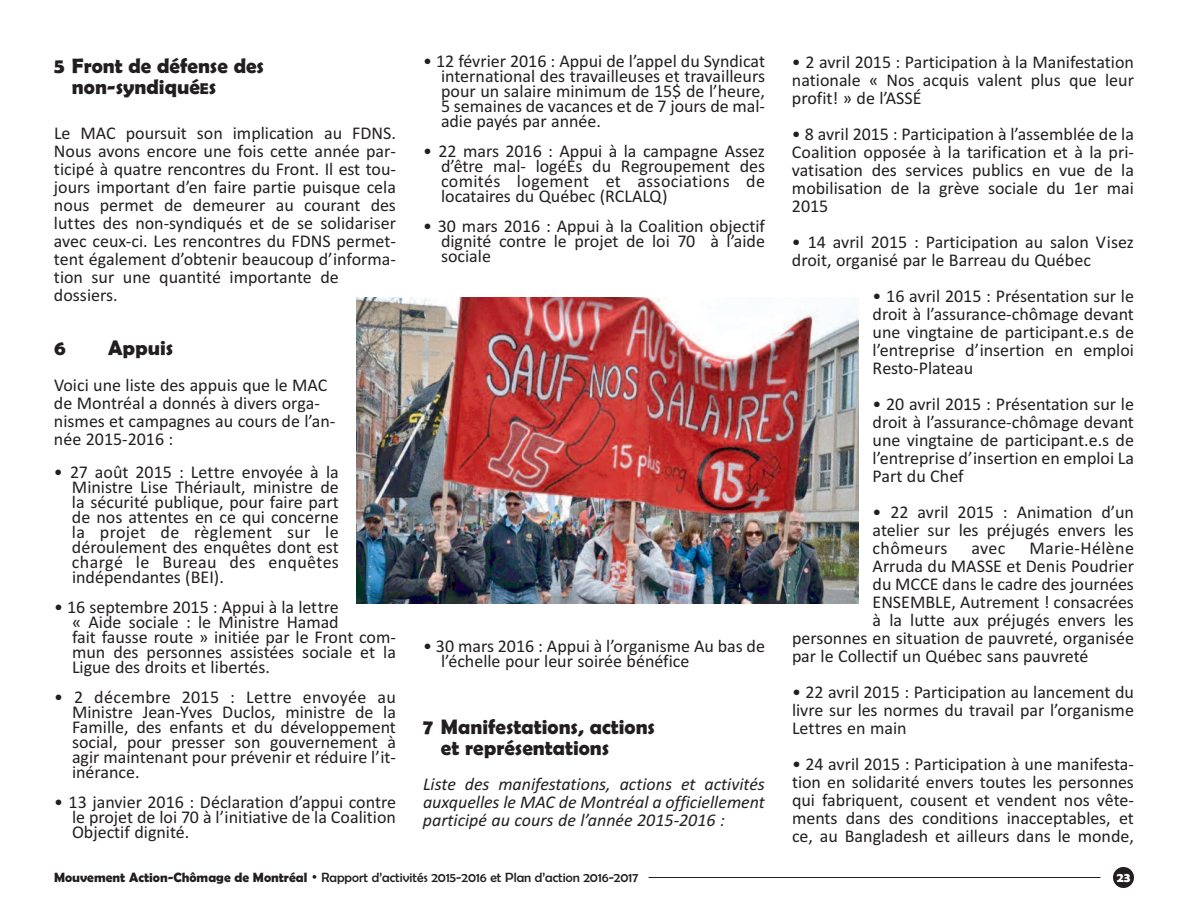
<style>
.page{position:relative;width:1188px;height:918px;background:#fff}
.page>*{position:absolute;margin:0;border:0;box-sizing:border-box;transform-origin:0 0}
.t1{font:700 21px/21px "Berlin Sans FB Demi";color:#231f20}
.t2{font:18px/18px "Calibri";color:#231f20;text-align:justify}
.t3{font:italic 18px/18px "Calibri";color:#231f20;text-align:justify}
.t4{font:18px "Calibri";letter-spacing:.02em;color:#231f20}
.t5{font:13.5px "Berlin Sans FB";color:#231f20}
.t6{font:700 13.5px "Berlin Sans FB Demi";color:#fff}
.s1{font-size:15.75px}
.s2{font-family:"Berlin Sans FB Demi";font-weight:700}
</style>
<div class="page">
<div style="left:1113px;top:867px;width:21px;height:21px;background:#231f20;border-radius:50%"></div>
<svg style="left:313px;top:875px;width:3px;height:4px"></svg>
<hr style="left:649px;top:877px;width:451px;height:1px;background:#231f20">
<img style="left:357px;top:298px;width:502px;height:305px">
<p class="t1" style="left:72px;top:56px;width:194px;text-indent:-18px">5 Front de défense des non-syndiqué<span class="s1">E</span>s</p>
<p class="t2" style="left:54px;top:124px;width:344px;text-align:left">Le MAC poursuit son implication au FDNS.<br>Nous avons encore une fois cette année par&shy;ticipé à quatre rencontres du Front. Il est tou&shy;jours important d’en faire partie puisque cela nous permet de demeurer au courant des luttes des non-syndiqués et de se solidariser avec ceux-ci. Les rencontres du FDNS permet&shy;tent également d’obtenir beaucoup d’informa&shy;tion sur une quantité importante de dossiers.</p>
<p class="t1" style="left:54px;top:338px;width:13px">6</p>
<p class="t1" style="left:108px;top:338px;width:67px">Appuis</p>
<p class="t2" style="left:54px;top:376px;width:283px;text-align:left">Voici une liste des appuis que le MAC de Montréal a donnés à divers orga&shy;nismes et campagnes au cours de l’an&shy;née 2015-2016 :</p>
<p class="t2" style="left:72px;top:465px;width:268px;line-height:15px;text-indent:-18px">• 27 août 2015 : Lettre envoyée à la Ministre Lise Thériault, ministre de la sécurité publique, pour faire part de nos attentes en ce qui concerne la projet de règlement sur le déroulement des enquêtes dont est chargé le Bureau des enquêtes indépendantes (BEI).</p>
<p class="t2" style="left:72px;top:600px;width:326px;line-height:15px;text-align:left;text-indent:-18px">• 16 septembre 2015 : Appui à la lettre<br>« Aide sociale : le Ministre Hamad<br>fait fausse route » initiée par le Front com&shy;mun des personnes assistées sociale et la Ligue des droits et libertés.</p>
<p class="t2" style="left:72px;top:690px;width:326px;line-height:15px;text-indent:-18px">• 2 décembre 2015 : Lettre envoyée au Ministre Jean-Yves Duclos, ministre de la Famille, des enfants et du développement social, pour presser son gouvernement à agir maintenant pour prévenir et réduire l’it&shy;inérance.</p>
<p class="t2" style="left:72px;top:795px;width:326px;line-height:15px;text-indent:-18px">• 13 janvier 2016 : Déclaration d’appui contre le projet de loi 70 à l’initiative de la Coalition Objectif dignité.</p>
<p class="t2" style="left:441px;top:54px;width:326px;line-height:15px;text-indent:-18px">• 12 février 2016 : Appui de l’appel du Syndicat international des travailleuses et travailleurs pour un salaire minimum de 15$ de l’heure, 5 semaines de vacances et de 7 jours de mal&shy;adie payés par année.</p>
<p class="t2" style="left:441px;top:144px;width:326px;line-height:15px;text-indent:-18px">• 22 mars 2016 : Appui à la campagne Assez d’être mal- logéEs du Regroupement des comités logement et associations de locataires du Québec (RCLALQ)</p>
<p class="t2" style="left:441px;top:219px;width:326px;line-height:15px;text-indent:-18px">• 30 mars 2016 : Appui à la Coalition objectif dignité contre le projet de loi 70 à l’aide sociale</p>
<p class="t2" style="left:441px;top:639px;width:326px;line-height:15px;text-indent:-18px">• 30 mars 2016 : Appui à l’organisme Au bas de l’échelle pour leur soirée bénéfice</p>
<p class="t1" style="left:441px;top:716px;width:216px;text-indent:-18px">7 Manifestations, actions et représentations</p>
<p class="t3" style="left:423px;top:775px;width:343px">Liste des manifestations, actions et activités auxquelles le MAC de Montréal a officiellement participé au cours de l’année 2015-2016 :</p>
<p class="t2" style="left:792px;top:52px;width:344px">• 2 avril 2015 : Participation à la Manifestation nationale « Nos acquis valent plus que leur profit! » de l’ASSÉ</p>
<p class="t2" style="left:792px;top:124px;width:344px">• 8 avril 2015 : Participation à l’assemblée de la Coalition opposée à la tarification et à la pri&shy;vatisation des services publics en vue de la mobilisation de la grève sociale du 1er mai 2015</p>
<p class="t2" style="left:792px;top:232px;width:343px">• 14 avril 2015 : Participation au salon Visez droit, organisé par le Barreau du Québec</p>
<p class="t2" style="left:873px;top:286px;width:263px">• 16 avril 2015 : Présentation sur le droit à l’assurance-chômage devant une vingtaine de participant.e.s de l’entreprise d’insertion en emploi Resto-Plateau</p>
<p class="t2" style="left:873px;top:394px;width:263px">• 20 avril 2015 : Présentation sur le droit à l’assurance-chômage devant une vingtaine de participant.e.s de l’entreprise d’insertion en emploi La Part du Chef</p>
<p class="t2" style="left:873px;top:502px;width:263px">• 22 avril 2015 : Animation d’un atelier sur les préjugés envers les chômeurs</p>
<p class="t2" style="left:971px;top:538px;width:35px">avec</p>
<p class="t4" style="left:1029px;top:537px;width:106px">Marie-Hélène</p>
<p class="t2" style="left:873px;top:556px;width:263px">Arruda du MASSE et Denis Poudrier</p>
<p class="t2" style="left:873px;top:574px;width:263px">du MCCE dans le cadre des journées</p>
<p class="t2" style="left:873px;top:592px;width:263px">ENSEMBLE, Autrement ! consacrées</p>
<p class="t2" style="left:873px;top:610px;width:263px">à la lutte aux préjugés envers les</p>
<p class="t2" style="left:792px;top:628px;width:344px">personnes en situation de pauvreté, organisée</p>
<p class="t2" style="left:792px;top:646px;width:298px">par le Collectif un Québec sans pauvreté</p>
<p class="t2" style="left:792px;top:682px;width:344px">• 22 avril 2015 : Participation au lancement du livre sur les normes du travail par l’organisme Lettres en main</p>
<p class="t2" style="left:792px;top:754px;width:344px">• 24 avril 2015 : Participation à une manifesta&shy;tion en solidarité envers toutes les personnes qui fabriquent, cousent et vendent nos vête&shy;ments dans des conditions inacceptables, et ce, au Bangladesh et ailleurs dans le monde,</p>
<p class="t5" style="left:54px;top:869px;width:586px"><span class="s2">Mouvement Action-Chômage de Montréal</span> Rapport d’activités 2015-2016 et Plan d’action 2016-2017</p>
<p class="t6" style="left:1117px;top:869px;width:15px">23</p>
</div>
